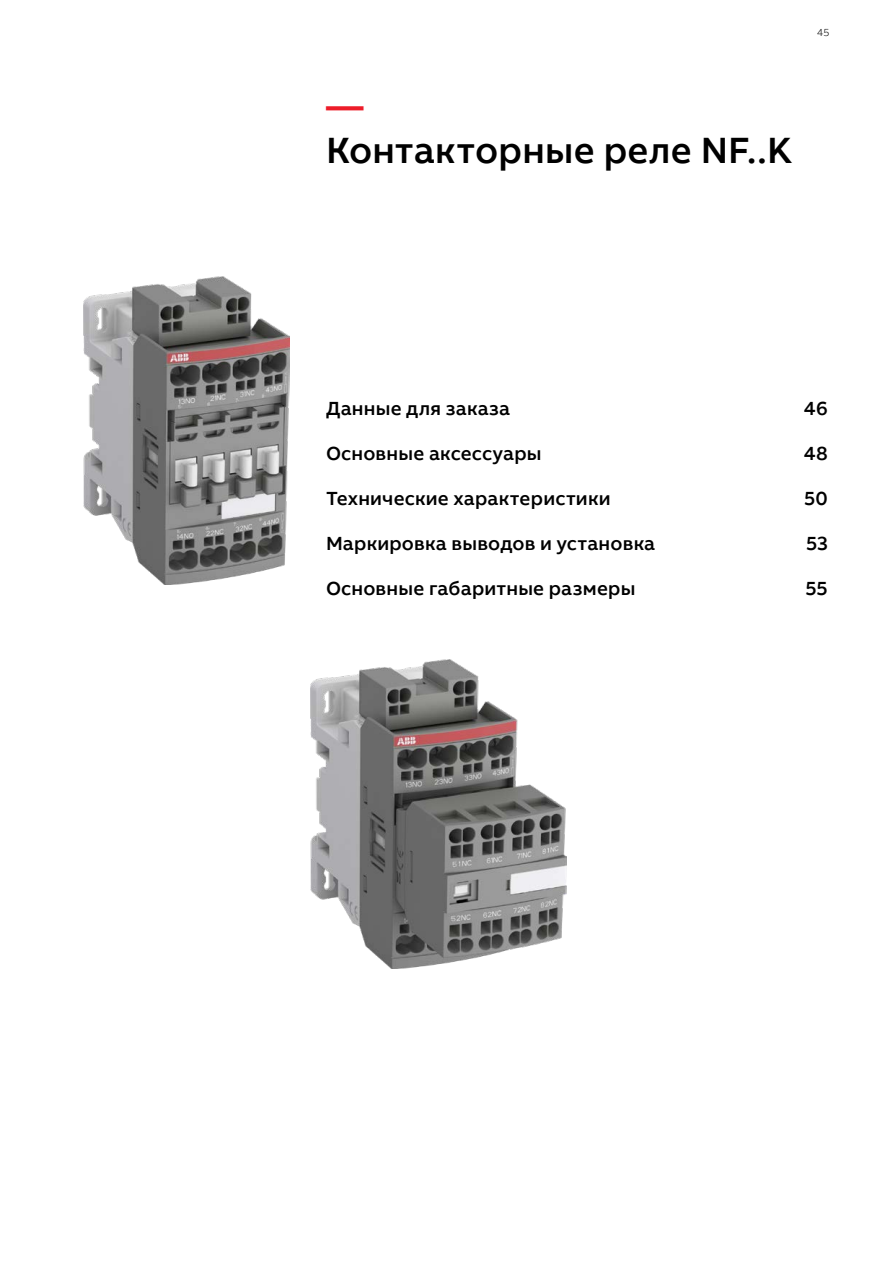
<style>
.page{position:relative;width:893px;height:1263px;background:#fff}
.page>*{position:absolute;margin:0;border:0;box-sizing:border-box;transform-origin:0 0}
.Headline_L_25pt_30pt{font:500 37.5px "AB Bvoice";letter-spacing:.005em;color:#000}
.Headline_L_25pt_30pt-2{font:500 37.5px "AB Bvoice";color:#ed1c29}
.Sommaire_principal_L{font:500 19.5px "AB Bvoice";letter-spacing:.01em;color:#000}
.t1{font:300 10.5px "AB Bvoice";color:#000}
</style>
<div class="page">
<img style="left:83px;top:276px;width:207px;height:308px">
<img style="left:311px;top:660px;width:256px;height:308px">
<p class="t1" style="left:817px;top:26px;width:14px">45</p>
<p class="Headline_L_25pt_30pt-2" style="left:326px;top:82px;width:39px">—</p>
<p class="Headline_L_25pt_30pt" style="left:326px;top:127px;width:468px">Контакторные реле NF..K</p>
<p class="Sommaire_principal_L" style="left:326px;top:396px;width:186px">Данные для заказа</p>
<p class="Sommaire_principal_L" style="left:804px;top:396px;width:25px">46</p>
<p class="Sommaire_principal_L" style="left:326px;top:441px;width:217px">Основные аксессуары</p>
<p class="Sommaire_principal_L" style="left:804px;top:441px;width:25px">48</p>
<p class="Sommaire_principal_L" style="left:326px;top:486px;width:286px">Технические характеристики</p>
<p class="Sommaire_principal_L" style="left:804px;top:486px;width:25px">50</p>
<p class="Sommaire_principal_L" style="left:326px;top:531px;width:331px">Маркировка выводов и установка</p>
<p class="Sommaire_principal_L" style="left:806px;top:531px;width:23px">53</p>
<p class="Sommaire_principal_L" style="left:326px;top:576px;width:311px">Основные габаритные размеры</p>
<p class="Sommaire_principal_L" style="left:805px;top:576px;width:24px">55</p>
</div>
